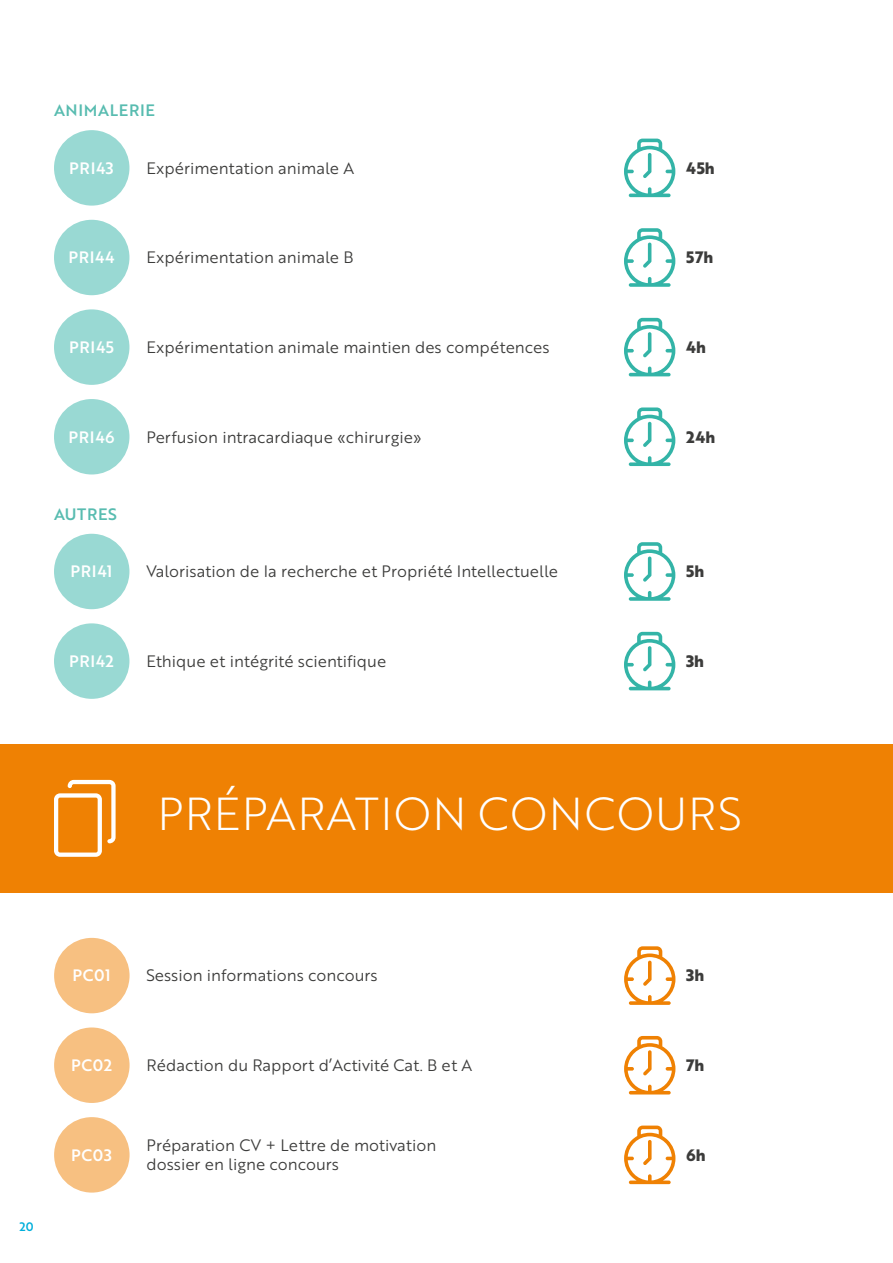
<style>
.page{position:relative;width:893px;height:1263px;background:#fff}
.page>*{position:absolute;margin:0;border:0;box-sizing:border-box;transform-origin:0 0}
.t1{font:45px "Brother 1816 Light";letter-spacing:.03em;color:#fff}
.t2{font:16.05px/19.4px "Brother 1816 Book";color:#3c3c3b}
.t3{font:16.05px "Brother 1816 Medium";letter-spacing:.04em;color:#fff}
.t4{font:700 16.05px "Brother 1816 Extra";color:#3c3c3b}
.t5{font:16.05px "Brother 1816 Medium";letter-spacing:.04em;color:#58bcb0}
.t6{font:12px "Brother 1816 Medium";color:#00afdb}
</style>
<div class="page">
<div style="left:54px;top:938px;width:76px;height:75px;background:#f7c081;border-radius:50%"></div>
<svg style="left:624px;top:946px;width:51px;height:59px"></svg>
<div style="left:0;top:744px;width:893px;height:149px;background:#ef8103"></div>
<svg style="left:54px;top:780px;width:62px;height:77px"></svg>
<div style="left:54px;top:130px;width:75px;height:76px;background:#99d9d3;border-radius:50%"></div>
<svg style="left:624px;top:139px;width:51px;height:58px"></svg>
<div style="left:54px;top:220px;width:75px;height:75px;background:#99d9d3;border-radius:50%"></div>
<svg style="left:624px;top:228px;width:51px;height:59px"></svg>
<div style="left:54px;top:309px;width:75px;height:76px;background:#99d9d3;border-radius:50%"></div>
<svg style="left:624px;top:318px;width:51px;height:58px"></svg>
<div style="left:54px;top:399px;width:75px;height:75px;background:#99d9d3;border-radius:50%"></div>
<svg style="left:624px;top:407px;width:51px;height:59px"></svg>
<div style="left:54px;top:534px;width:75px;height:75px;background:#99d9d3;border-radius:50%"></div>
<svg style="left:624px;top:542px;width:51px;height:59px"></svg>
<div style="left:54px;top:623px;width:75px;height:76px;background:#99d9d3;border-radius:50%"></div>
<svg style="left:624px;top:632px;width:51px;height:58px"></svg>
<div style="left:54px;top:1027px;width:76px;height:76px;background:#f7c081;border-radius:50%"></div>
<svg style="left:624px;top:1036px;width:51px;height:58px"></svg>
<div style="left:54px;top:1117px;width:76px;height:75px;background:#f7c081;border-radius:50%"></div>
<svg style="left:624px;top:1125px;width:51px;height:59px"></svg>
<p class="t5" style="left:54px;top:98px;width:102px">ANIMALERIE</p>
<p class="t3" style="left:69px;top:156px;width:46px">PRI43</p>
<p class="t2" style="left:146px;top:158px;width:209px">Expérimentation animale A</p>
<p class="t4" style="left:686px;top:156px;width:30px">45h</p>
<p class="t3" style="left:68px;top:245px;width:48px">PRI44</p>
<p class="t2" style="left:146px;top:247px;width:209px">Expérimentation animale B</p>
<p class="t4" style="left:686px;top:245px;width:29px">57h</p>
<p class="t3" style="left:69px;top:335px;width:46px">PRI45</p>
<p class="t2" style="left:146px;top:337px;width:404px">Expérimentation animale maintien des compétences</p>
<p class="t4" style="left:686px;top:335px;width:22px">4h</p>
<p class="t3" style="left:69px;top:425px;width:47px">PRI46</p>
<p class="t2" style="left:146px;top:426px;width:277px">Perfusion intracardiaque «chirurgie»</p>
<p class="t4" style="left:686px;top:424px;width:31px">24h</p>
<p class="t5" style="left:54px;top:502px;width:65px">AUTRES</p>
<p class="t3" style="left:71px;top:559px;width:43px">PRI41</p>
<p class="t2" style="left:146px;top:561px;width:413px">Valorisation de la recherche et Propriété Intellectuelle</p>
<p class="t4" style="left:686px;top:559px;width:20px">5h</p>
<p class="t3" style="left:69px;top:649px;width:46px">PRI42</p>
<p class="t2" style="left:146px;top:651px;width:241px">Ethique et intégrité scientifique</p>
<p class="t4" style="left:686px;top:649px;width:20px">3h</p>
<h1 class="t1" style="left:157px;top:781px;width:586px">PRÉPARATION CONCOURS</h1>
<p class="t6" style="left:19px;top:1218px;width:16px">20</p>
<p class="t3" style="left:72px;top:963px;width:40px">PC01</p>
<p class="t2" style="left:147px;top:965px;width:233px">Session informations concours</p>
<p class="t4" style="left:686px;top:963px;width:20px">3h</p>
<p class="t3" style="left:71px;top:1053px;width:42px">PC02</p>
<p class="t2" style="left:147px;top:1055px;width:327px">Rédaction du Rapport d’Activité Cat. B et A</p>
<p class="t4" style="left:686px;top:1053px;width:20px">7h</p>
<p class="t3" style="left:71px;top:1143px;width:42px">PC03</p>
<p class="t2" style="left:147px;top:1135px;width:291px">Préparation CV + Lettre de motivation dossier en ligne concours</p>
<p class="t4" style="left:686px;top:1142px;width:21px">6h</p>
</div>
